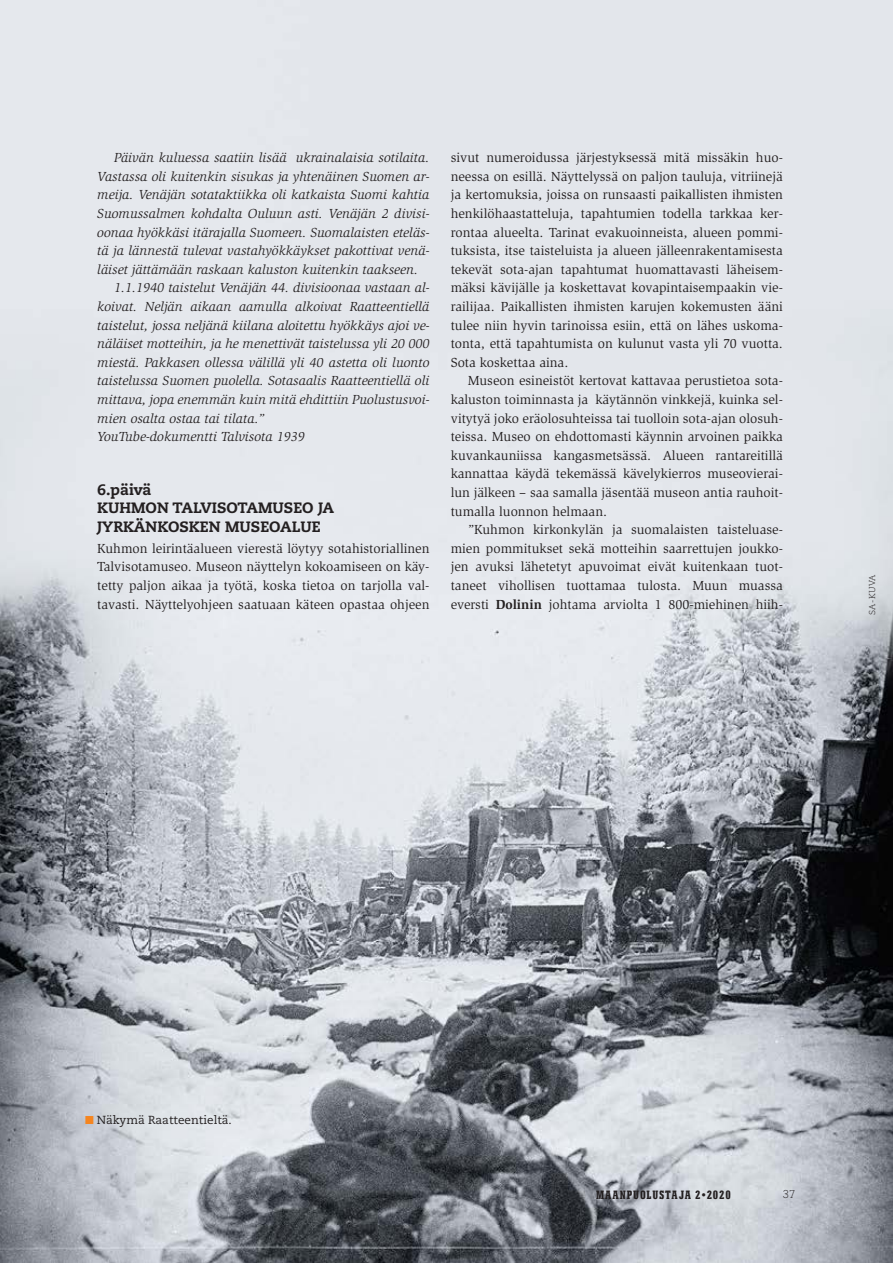
<style>
.page{position:relative;width:893px;height:1263px;background:#fff}
.page>*{position:absolute;margin:0;border:0;box-sizing:border-box;transform-origin:0 0}
.t1{font:800 15px/18.6px "Caecilia LT Std";color:#231f20}
.t2{font:13.5px/18.6px "Slimbach Std";color:#231f20;text-align:justify}
.t3{font:italic 13.5px "Slimbach Std";color:#231f20}
.t4{font:11.7px "Caecilia LT Std";color:#231f20}
.t5{font:800 condensed 11.25px "Stymie BT";letter-spacing:.075em;color:#231f20}
.t6{font:300 11.25px "Stymie BT";color:#231f20}
.t7{font:300 8.55px "Caecilia LT Std";letter-spacing:.05em;color:#231f20}
.s1{font-weight:700}
.s2{color:#f58520}
</style>
<div class="page">
<img style="left:0;top:0;width:893px;height:1263px">
<p class="t3" style="left:114px;top:150px;width:317px">Päivän kuluessa saatiin lisää ukrainalaisia sotilaita.</p>
<p class="t3" style="left:97px;top:169px;width:334px">Vastassa oli kuitenkin sisukas ja yhtenäinen Suomen ar-</p>
<p class="t3" style="left:97px;top:187px;width:334px">meija. Venäjän sotataktiikka oli katkaista Suomi kahtia</p>
<p class="t3" style="left:97px;top:206px;width:334px">Suomussalmen kohdalta Ouluun asti. Venäjän 2 divisi-</p>
<p class="t3" style="left:97px;top:224px;width:334px">oonaa hyökkäsi itärajalla Suomeen. Suomalaisten eteläs-</p>
<p class="t3" style="left:97px;top:243px;width:334px">tä ja lännestä tulevat vastahyökkäykset pakottivat venä-</p>
<p class="t3" style="left:97px;top:262px;width:322px">läiset jättämään raskaan kaluston kuitenkin taakseen.</p>
<p class="t3" style="left:114px;top:280px;width:317px">1.1.1940 taistelut Venäjän 44. divisioonaa vastaan al-</p>
<p class="t3" style="left:97px;top:299px;width:334px">koivat. Neljän aikaan aamulla alkoivat Raatteentiellä</p>
<p class="t3" style="left:97px;top:317px;width:334px">taistelut, jossa neljänä kiilana aloitettu hyökkäys ajoi ve-</p>
<p class="t3" style="left:97px;top:336px;width:334px">näläiset motteihin, ja he menettivät taistelussa yli 20 000</p>
<p class="t3" style="left:97px;top:355px;width:334px">miestä. Pakkasen ollessa välillä yli 40 astetta oli luonto</p>
<p class="t3" style="left:97px;top:373px;width:334px">taistelussa Suomen puolella. Sotasaalis Raatteentiellä oli</p>
<p class="t3" style="left:97px;top:392px;width:334px">mittava, jopa enemmän kuin mitä ehdittiin Puolustusvoi-</p>
<p class="t3" style="left:97px;top:410px;width:169px">mien osalta ostaa tai tilata.”</p>
<p class="t3" style="left:97px;top:429px;width:209px">YouTube-dokumentti Talvisota 1939</p>
<p class="t1" style="left:97px;top:480px;width:238px">6.päivä<br>KUHMON TALVISOTAMUSEO JA<br>JYRKÄNKOSKEN MUSEOALUE</p>
<p class="t2" style="left:97px;top:539px;width:334px">Kuhmon leirintäalueen vierestä löytyy sotahistoriallinen Talvisotamuseo. Museon näyttelyn kokoamiseen on käy&shy;tetty paljon aikaa ja työtä, koska tietoa on tarjolla val&shy;tavasti. Näyttelyohjeen saatuaan käteen opastaa ohjeen</p>
<p class="t2" style="left:451px;top:148px;width:334px">sivut numeroidussa järjestyksessä mitä missäkin huo&shy;neessa on esillä. Näyttelyssä on paljon tauluja, vitriinejä ja kertomuksia, joissa on runsaasti paikallisten ihmisten henkilöhaastatteluja, tapahtumien todella tarkkaa ker&shy;rontaa alueelta. Tarinat evakuoinneista, alueen pommi&shy;tuksista, itse taisteluista ja alueen jälleenrakentamisesta tekevät sota-ajan tapahtumat huomattavasti läheisem&shy;mäksi kävijälle ja koskettavat kovapintaisempaakin vie&shy;railijaa. Paikallisten ihmisten karujen kokemusten ääni tulee niin hyvin tarinoissa esiin, että on lähes uskoma&shy;tonta, että tapahtumista on kulunut vasta yli 70 vuotta.<br>Sota koskettaa aina.</p>
<p class="t2" style="left:451px;top:372px;width:334px;text-indent:17px">Museon esineistöt kertovat kattavaa perustietoa sota&shy;kaluston toiminnasta ja käytännön vinkkejä, kuinka sel&shy;vitytyä joko eräolosuhteissa tai tuolloin sota-ajan olosuh&shy;teissa. Museo on ehdottomasti käynnin arvoinen paikka kuvankauniissa kangasmetsässä. Alueen rantareitillä kannattaa käydä tekemässä kävelykierros museovierai&shy;lun jälkeen – saa samalla jäsentää museon antia rauhoit&shy;tumalla luonnon helmaan.</p>
<p class="t2" style="left:451px;top:520px;width:334px;text-indent:17px">”Kuhmon kirkonkylän ja suomalaisten taisteluase&shy;mien pommitukset sekä motteihin saarrettujen joukko&shy;jen avuksi lähetetyt apuvoimat eivät kuitenkaan tuot&shy;taneet vihollisen tuottamaa tulosta. Muun muassa eversti <span class="s1">Dolinin</span> johtama arviolta 1 800-miehinen hiih-</p>
<p class="t7" style="left:867px;top:615px;width:42px;rotate:-90deg">SA-KUVA</p>
<p class="t4" style="left:85px;top:1113px;width:148px"><span class="s2">■</span> Näkymä Raatteentieltä.</p>
<p class="t5" style="left:596px;top:1187px;width:136px">MAANPUOLUSTAJA 2•2020</p>
<p class="t6" style="left:783px;top:1187px;width:14px">37</p>
</div>
